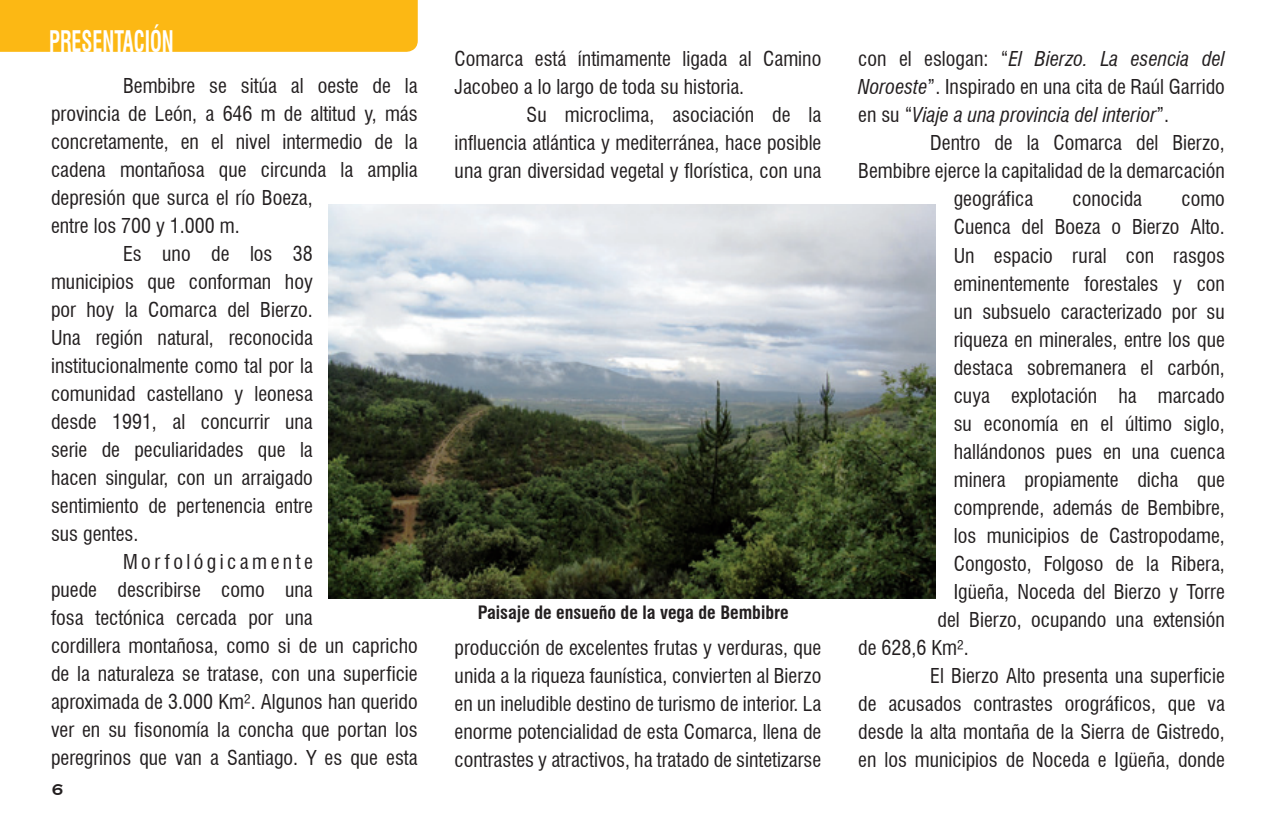
<style>
.page{position:relative;width:1276px;height:823px;background:#fff}
.page>*{position:absolute;margin:0;border:0;box-sizing:border-box;transform-origin:0 0}
.t1{font:700 condensed 29px "Swiss 721 BT";color:#fff;scale:.69 1}
.t2{font:condensed 20px/28px "Swiss 721 BT";color:#231f20;text-align:justify}
.t3{font:italic condensed 20px/28px "Swiss 721 BT";color:#231f20;text-align:justify}
.t4{font:700 20px "Copperplate Gothic BT";color:#231f20}
.t5{font:700 condensed 18px "Swiss 721 BT";color:#231f20}
.s1{font-style:normal}
</style>
<div class="page">
<div style="left:0;top:0;width:418px;height:52px;background:#fcb814"></div>
<img style="left:329px;top:204px;width:607px;height:394px">
<p class="t1" style="left:49px;top:24px;width:182px">PRESENTACIÓN</p>
<p class="t2" style="left:51px;top:71px;width:368px;text-align:left;text-indent:72px">Bembibre se sitúa al oeste de la provincia de León, a 646 m de altitud y, más concretamente, en el nivel intermedio de la cadena montañosa que circunda la amplia depresión que surca el río Boeza,<br>entre los 700 y 1.000 m.</p>
<p class="t2" style="left:51px;top:239px;width:263px;text-indent:72px">Es uno de los 38 municipios que conforman hoy por hoy la Comarca del Bierzo.<br>Una región natural, reconocida institucionalmente como tal por la comunidad castellano y leonesa desde 1991, al concurrir una serie de peculiaridades que la hacen singular, con un arraigado sentimiento de pertenencia entre sus gentes.</p>
<p class="t2" style="left:51px;top:547px;width:368px;text-align:left;text-indent:72px">Morfológicamente<br>puede describirse como una<br>fosa tectónica cercada por una<br>cordillera montañosa, como si de un capricho de la naturaleza se tratase, con una superficie aproximada de 3.000 Km². Algunos han querido ver en su fisonomía la concha que portan los peregrinos que van a Santiago. Y es que esta</p>
<p class="t4" style="left:51px;top:778px;width:14px">6</p>
<p class="t2" style="left:454px;top:45px;width:368px">Comarca está íntimamente ligada al Camino<br>Jacobeo a lo largo de toda su historia.</p>
<p class="t2" style="left:454px;top:101px;width:368px;text-indent:72px">Su microclima, asociación de la influencia atlántica y mediterránea, hace posible una gran diversidad vegetal y florística, con una</p>
<p class="t5" style="left:478px;top:601px;width:312px">Paisaje de ensueño de la vega de Bembibre</p>
<p class="t2" style="left:454px;top:633px;width:368px">producción de excelentes frutas y verduras, que unida a la riqueza faunística, convierten al Bierzo en un ineludible destino de turismo de interior. La enorme potencialidad de esta Comarca, llena de contrastes y atractivos, ha tratado de sintetizarse</p>
<p class="t3" style="left:858px;top:45px;width:368px"><span class="s1">con el eslogan: “</span>El Bierzo. La esencia del Noroeste<span class="s1">”. Inspirado en una cita de Raúl Garrido en su “</span>Viaje a una provincia del interior<span class="s1">”.</span></p>
<p class="t2" style="left:930px;top:129px;width:296px">Dentro de la Comarca del Bierzo,</p>
<p class="t2" style="left:858px;top:157px;width:368px">Bembibre ejerce la capitalidad de la demarcación</p>
<p class="t2" style="left:953px;top:185px;width:81px">geográfica</p>
<p class="t2" style="left:1072px;top:185px;width:71px">conocida</p>
<p class="t2" style="left:1181px;top:185px;width:45px">como</p>
<p class="t2" style="left:953px;top:213px;width:273px">Cuenca del Boeza o Bierzo Alto.</p>
<p class="t2" style="left:953px;top:241px;width:273px">Un espacio rural con rasgos</p>
<p class="t2" style="left:953px;top:269px;width:273px">eminentemente forestales y con</p>
<p class="t2" style="left:953px;top:297px;width:273px">un subsuelo caracterizado por su</p>
<p class="t2" style="left:953px;top:325px;width:273px">riqueza en minerales, entre los que</p>
<p class="t2" style="left:953px;top:353px;width:273px">destaca sobremanera el carbón,</p>
<p class="t2" style="left:953px;top:381px;width:273px">cuya explotación ha marcado</p>
<p class="t2" style="left:953px;top:409px;width:273px">su economía en el último siglo,</p>
<p class="t2" style="left:953px;top:437px;width:273px">hallándonos pues en una cuenca</p>
<p class="t2" style="left:953px;top:465px;width:273px">minera propiamente dicha que</p>
<p class="t2" style="left:953px;top:493px;width:273px">comprende, además de Bembibre,</p>
<p class="t2" style="left:953px;top:521px;width:273px">los municipios de Castropodame,</p>
<p class="t2" style="left:953px;top:549px;width:273px">Congosto, Folgoso de la Ribera,</p>
<p class="t2" style="left:953px;top:577px;width:273px">Igüeña, Noceda del Bierzo y Torre</p>
<p class="t2" style="left:937px;top:605px;width:289px">del Bierzo, ocupando una extensión</p>
<p class="t2" style="left:858px;top:633px;width:112px">de 628,6 Km².</p>
<p class="t2" style="left:858px;top:661px;width:368px;text-indent:72px">El Bierzo Alto presenta una superficie de acusados contrastes orográficos, que va desde la alta montaña de la Sierra de Gistredo, en los municipios de Noceda e Igüeña, donde</p>
</div>
